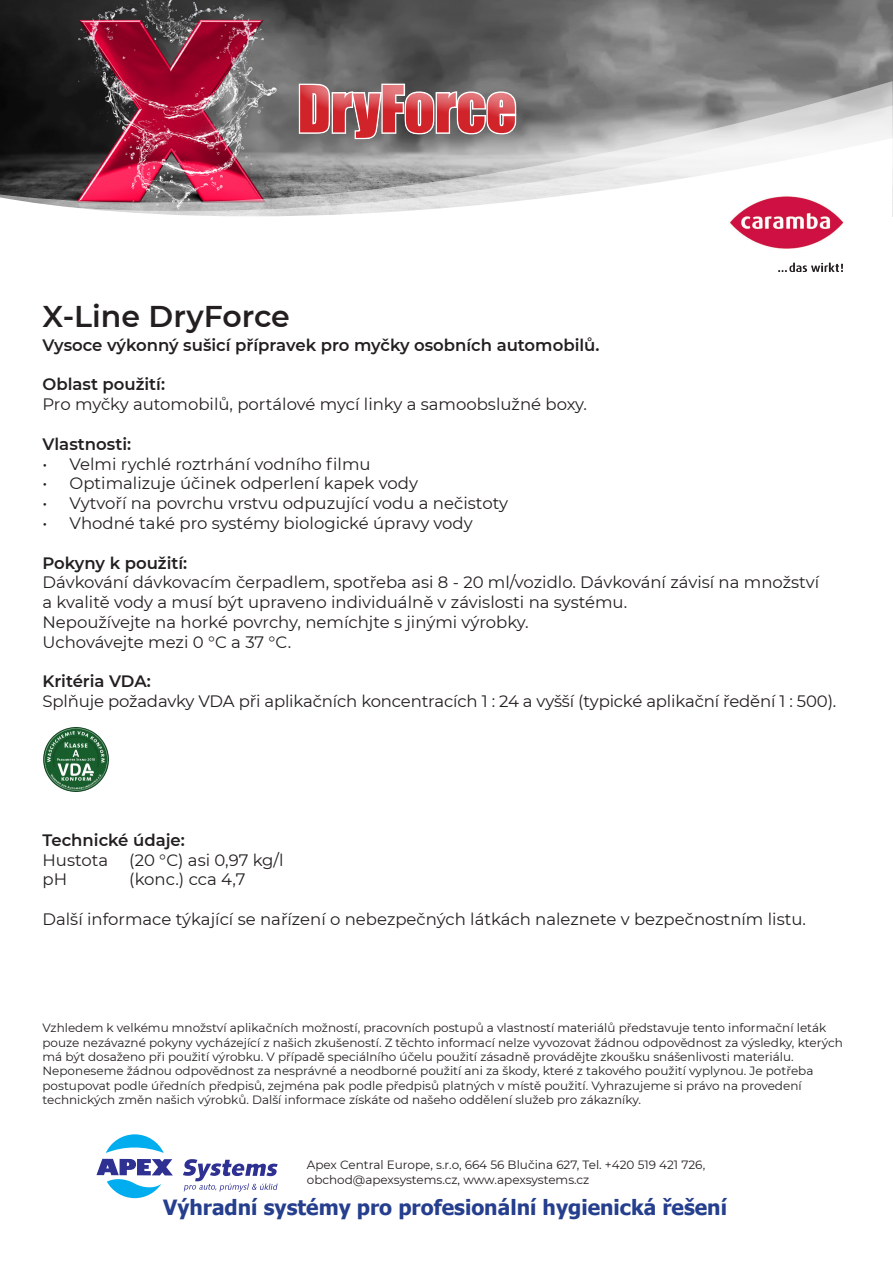
<style>
.page{position:relative;width:893px;height:1263px;background:#fff}
.page>*{position:absolute;margin:0;border:0;box-sizing:border-box;transform-origin:0 0}
.t1{font:60px "Impact";color:#d1232a}
.t2{font:600 30px "Montserrat";color:#231f20}
.t3{font:700 21px "Tahoma";color:#253f8e}
.t4{font:16.5px/19.8px "Montserrat";color:#231f20}
.t5{font:600 16.5px "Montserrat";color:#231f20}
.t6{font:12px/14.4px "Montserrat";color:#231f20}
</style>
<div class="page">
<img style="left:0;top:0;width:893px;height:81px">
<div style="left:283px;top:55px;width:275px;height:102px;background:#fff;opacity:.75"></div>
<svg style="left:96px;top:1134px;width:77px;height:64px"></svg>
<svg style="left:183px;top:1159px;width:95px;height:33px"></svg>
<svg style="left:0;top:81px;width:893px;height:24px;background:#837478"></svg>
<svg style="left:0;top:105px;width:893px;height:33px;background:#918387"></svg>
<svg style="left:0;top:138px;width:893px;height:79px"></svg>
<img style="left:723px;top:191px;width:127px;height:81px">
<img style="left:44px;top:727px;width:64px;height:65px">
<h1 class="t1" style="left:298px;top:62px;width:220px">DryForce</h1>
<p class="t2" style="left:43px;top:295px;width:249px">X-Line DryForce</p>
<p class="t5" style="left:43px;top:333px;width:558px">Vysoce výkonný sušicí přípravek pro myčky osobních automobilů.</p>
<p class="t5" style="left:43px;top:373px;width:124px">Oblast použití:</p>
<p class="t4" style="left:43px;top:394px;width:546px">Pro myčky automobilů, portálové mycí linky a samoobslužné boxy.</p>
<p class="t5" style="left:43px;top:432px;width:90px">Vlastnosti:</p>
<p class="t4" style="left:43px;top:453px;width:330px">• Velmi rychlé roztrhání vodního filmu</p>
<p class="t4" style="left:43px;top:473px;width:377px">• Optimalizuje účinek odperlení kapek vody</p>
<p class="t4" style="left:43px;top:493px;width:467px">• Vytvoří na povrchu vrstvu odpuzující vodu a nečistoty</p>
<p class="t4" style="left:43px;top:513px;width:432px">• Vhodné také pro systémy biologické úpravy vody</p>
<p class="t5" style="left:43px;top:551px;width:146px">Pokyny k použití:</p>
<p class="t4" style="left:43px;top:572px;width:778px">Dávkování dávkovacím čerpadlem, spotřeba asi 8 - 20 ml/vozidlo. Dávkování závisí na množství a kvalitě vody a musí být upraveno individuálně v závislosti na systému.</p>
<p class="t4" style="left:43px;top:612px;width:488px">Nepoužívejte na horké povrchy, nemíchjte s jinými výrobky.</p>
<p class="t4" style="left:43px;top:631px;width:250px">Uchovávejte mezi 0 °C a 37 °C.</p>
<p class="t5" style="left:43px;top:670px;width:110px">Kritéria VDA:</p>
<p class="t4" style="left:43px;top:691px;width:795px">Splňuje požadavky VDA při aplikačních koncentracích 1 : 24 a vyšší (typické aplikační ředění 1 : 500).</p>
<p class="t5" style="left:43px;top:828px;width:144px">Technické údaje:</p>
<p class="t4" style="left:43px;top:849px;width:67px">Hustota</p>
<p class="t4" style="left:129px;top:849px;width:156px">(20 °C) asi 0,97 kg/l</p>
<p class="t4" style="left:43px;top:869px;width:26px">pH</p>
<p class="t4" style="left:129px;top:869px;width:118px">(konc.) cca 4,7</p>
<p class="t4" style="left:43px;top:909px;width:765px">Další informace týkající se nařízení o nebezpečných látkách naleznete v bezpečnostním listu.</p>
<p class="t6" style="left:43px;top:1020px;width:802px">Vzhledem k velkému množství aplikačních možností, pracovních postupů a vlastností materiálů představuje tento informační leták pouze nezávazné pokyny vycházející z našich zkušeností. Z těchto informací nelze vyvozovat žádnou odpovědnost za výsledky, kterých má být dosaženo při použití výrobku. V případě speciálního účelu použití zásadně provádějte zkoušku snášenlivosti materiálu.<br>Neponeseme žádnou odpovědnost za nesprávné a neodborné použití ani za škody, které z takového použití vyplynou. Je potřeba postupovat podle úředních předpisů, zejména pak podle předpisů platných v místě použití. Vyhrazujeme si právo na provedení technických změn našich výrobků. Další informace získáte od našeho oddělení služeb pro zákazníky.</p>
<p class="t6" style="left:307px;top:1157px;width:400px">Apex Central Europe, s.r.o, 664 56 Blučina 627, Tel. +420 519 421 726,</p>
<p class="t6" style="left:307px;top:1172px;width:284px">obchod@apexsystems.cz, www.apexsystems.cz</p>
<p class="t3" style="left:163px;top:1193px;width:565px">Výhradní systémy pro profesionální hygienická řešení</p>
</div>
